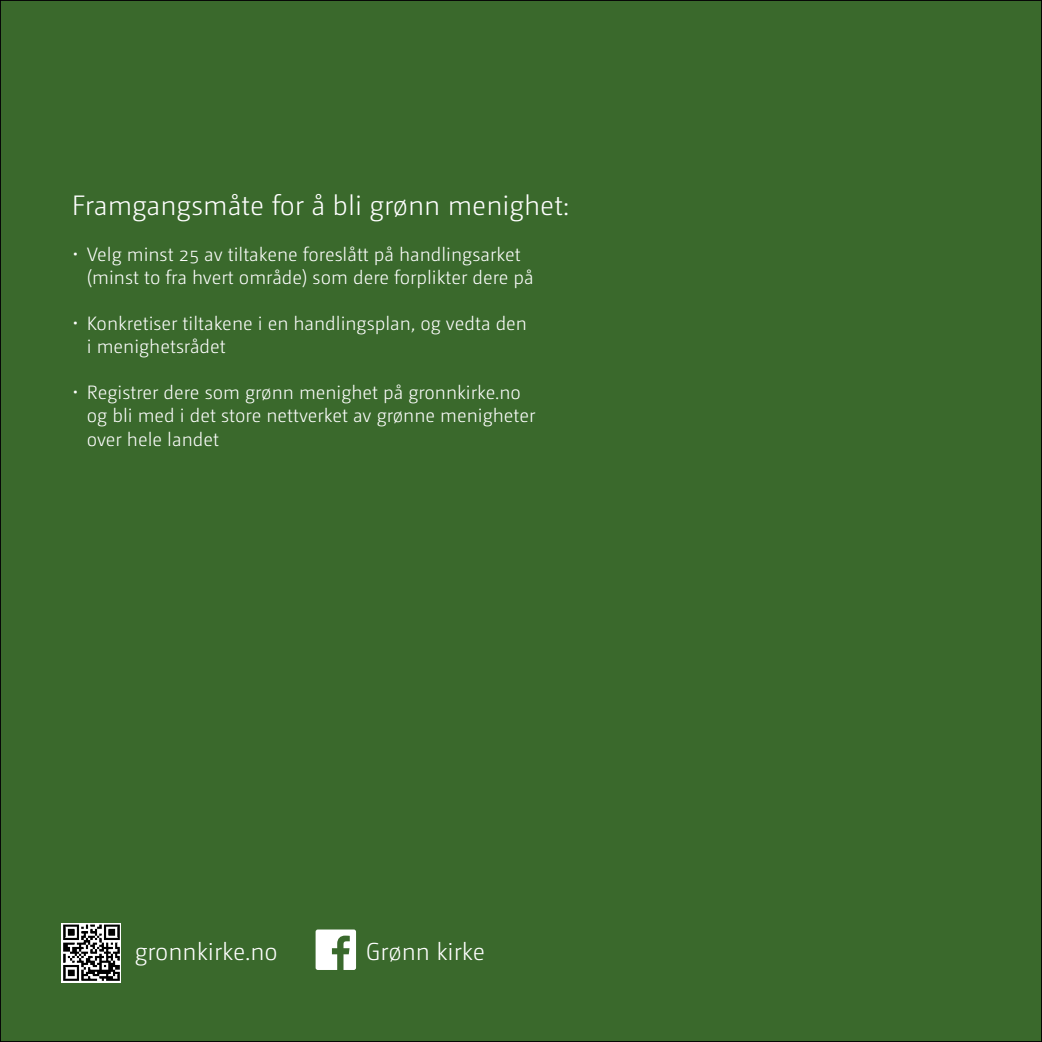
<style>
.page{position:relative;width:1042px;height:1042px;background:#3a692c}
.page>*{position:absolute;margin:0;border:0;box-sizing:border-box;transform-origin:0 0}
.t1{font:300 28px "Camingo Dos Pro";color:#fff}
.t2{font:300 24.5px "Camingo Dos Pro";color:#fff}
.t3{font:300 19.25px/23.1px "Camingo Dos Pro";color:#fff}
</style>
<div class="page">
<svg style="left:316px;top:929px;width:40px;height:41px"></svg>
<img style="left:61px;top:923px;width:60px;height:59px">
<h1 class="t1" style="left:72px;top:189px;width:498px">Framgangsmåte for å bli grønn menighet:</h1>
<p class="t3" style="left:87px;top:242px;width:448px;text-indent:-15px">• Velg minst 25 av tiltakene foreslått på handlingsarket (minst to fra hvert område) som dere forplikter dere på</p>
<p class="t3" style="left:87px;top:312px;width:442px;text-indent:-15px">• Konkretiser tiltakene i en handlingsplan, og vedta den i menighetsrådet</p>
<p class="t3" style="left:87px;top:381px;width:450px;text-indent:-15px">• Registrer dere som grønn menighet på gronnkirke.no og bli med i det store nettverket av grønne menigheter over hele landet</p>
<p class="t2" style="left:135px;top:937px;width:145px">gronnkirke.no</p>
<p class="t2" style="left:366px;top:937px;width:121px">Grønn kirke</p>
</div>
